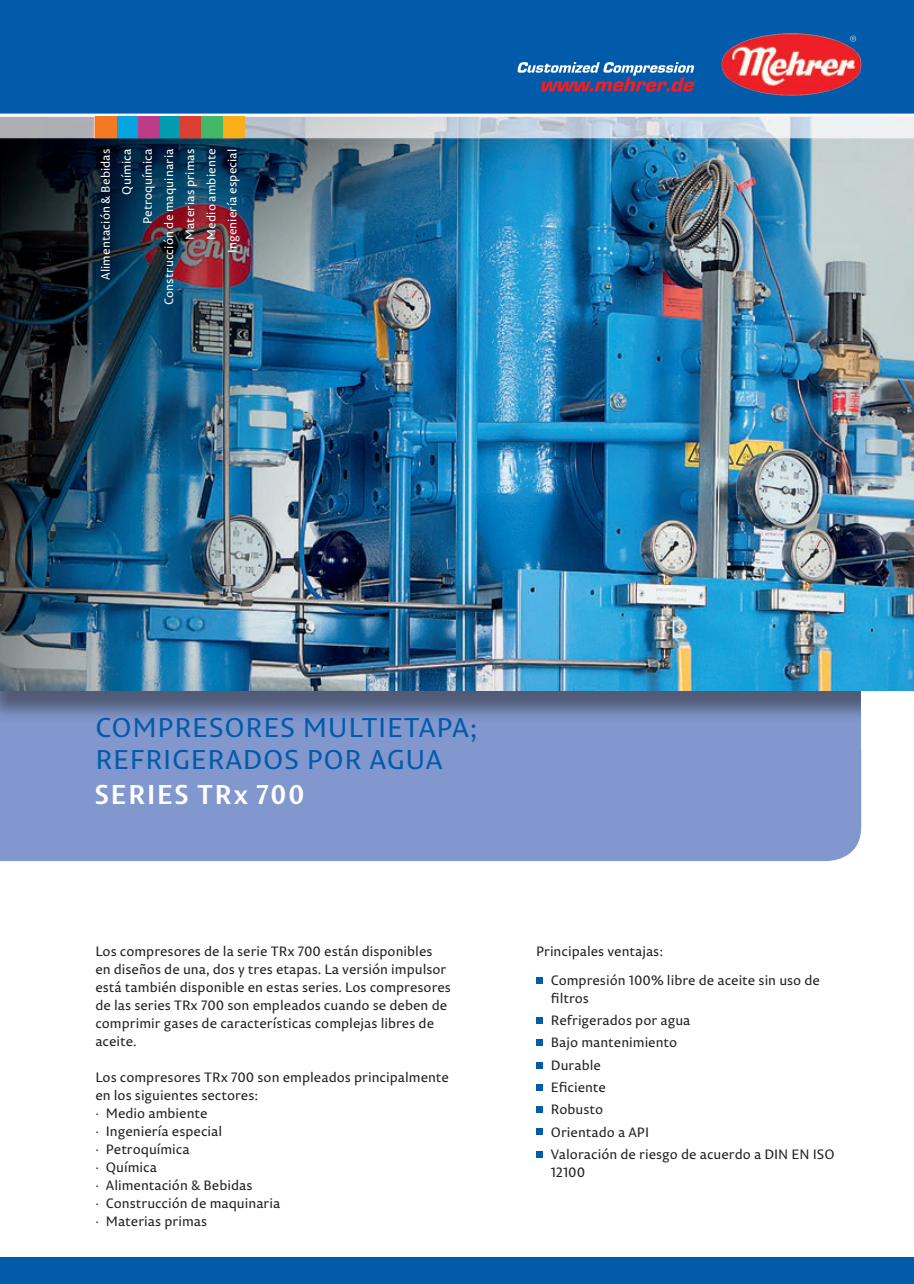
<style>
.page{position:relative;width:914px;height:1284px;background:#fff}
.page>*{position:absolute;margin:0;border:0;box-sizing:border-box;transform-origin:0 0}
.t1{font:27px "Permian Sans Typeface";letter-spacing:.025em;color:#015aaa}
.t2{font:700 27px "Permian Sans Typeface";letter-spacing:.045em;color:#fff}
.Copytext_Titelseite{font:13.5px/18px "Permian Sans Typeface";color:#231f20}
.Aufzählung{font:13.5px/18px "Permian Sans Typeface";color:#231f20}
.Copytext_Titelseite-2{font:12px "Permian Sans Typeface";letter-spacing:.005em;color:#fff}
</style>
<div class="page">
<div style="left:0;top:722px;width:861px;height:139px;background:#8197cd"></div>
<div style="left:0;top:119px;width:913px;height:603px;background:#231f20;opacity:.5"></div>
<img style="left:0;top:138px;width:913px;height:553px">
<div style="left:861px;top:691px;width:52px;height:57px;background:#fff"></div>
<svg style="left:536px;top:977px;width:6px;height:6px"></svg>
<svg style="left:536px;top:1017px;width:6px;height:6px"></svg>
<svg style="left:536px;top:1039px;width:6px;height:6px"></svg>
<div style="left:536px;top:1061px;width:6px;height:7px;background:#015aaa"></div>
<svg style="left:536px;top:1084px;width:6px;height:6px"></svg>
<svg style="left:536px;top:1106px;width:6px;height:6px"></svg>
<svg style="left:536px;top:1128px;width:6px;height:6px"></svg>
<div style="left:536px;top:1150px;width:6px;height:7px;background:#015aaa"></div>
<div style="left:0;top:0;width:913px;height:115px;background:#015aaa"></div>
<hr style="left:0;top:114px;width:913px;height:3px;background:#fff">
<svg style="left:0;top:117px;width:913px;height:21px;background:#cbd2da"></svg>
<div style="left:117px;top:117px;width:21px;height:21px;background:#05a4e0"></div>
<div style="left:159px;top:117px;width:21px;height:21px;background:#009db0"></div>
<div style="left:138px;top:117px;width:21px;height:21px;background:#bd3c8a"></div>
<div style="left:180px;top:117px;width:22px;height:21px;background:#db3f32"></div>
<div style="left:202px;top:117px;width:21px;height:21px;background:#44b869"></div>
<div style="left:95px;top:117px;width:22px;height:21px;background:#f47921"></div>
<div style="left:223px;top:117px;width:21px;height:21px;background:#faaf18"></div>
<div style="left:0;top:1256px;width:913px;height:27px;background:#015aaa"></div>
<svg style="left:517px;top:62px;width:177px;height:30px"></svg>
<img style="left:721px;top:33px;width:140px;height:63px">
<p class="Copytext_Titelseite-2" style="left:96px;top:280px;width:133px;rotate:-90deg">Alimentación &amp; Bebidas</p>
<p class="Copytext_Titelseite-2" style="left:117px;top:195px;width:47px;rotate:-90deg">Química</p>
<p class="Copytext_Titelseite-2" style="left:138px;top:224px;width:77px;rotate:-90deg">Petroquímica</p>
<p class="Copytext_Titelseite-2" style="left:160px;top:305px;width:158px;rotate:-90deg">Construcción de maquinaria</p>
<p class="Copytext_Titelseite-2" style="left:181px;top:240px;width:93px;rotate:-90deg">Materias primas</p>
<p class="Copytext_Titelseite-2" style="left:202px;top:240px;width:92px;rotate:-90deg">Medio ambiente</p>
<p class="Copytext_Titelseite-2" style="left:223px;top:253px;width:106px;rotate:-90deg">Ingeniería especial</p>
<p class="t1" style="left:95px;top:706px;width:383px">COMPRESORES MULTIETAPA;</p>
<p class="t1" style="left:95px;top:738px;width:348px">REFRIGERADOS POR AGUA</p>
<p class="t2" style="left:95px;top:771px;width:212px">SERIES TRx 700</p>
<p class="Copytext_Titelseite" style="left:95px;top:942px;width:357px">Los compresores de la serie TRx 700 están disponibles en diseños de una, dos y tres etapas. La versión impulsor está también disponible en estas series. Los compresores de las series TRx 700 son empleados cuando se deben de comprimir gases de características complejas libres de aceite.</p>
<p class="Copytext_Titelseite" style="left:95px;top:1068px;width:355px">Los compresores TRx 700 son empleados principalmente en los siguientes sectores:<br>· Medio ambiente</p>
<p class="Copytext_Titelseite" style="left:95px;top:1122px;width:128px">· Ingeniería especial</p>
<p class="Copytext_Titelseite" style="left:95px;top:1140px;width:96px">· Petroquímica</p>
<p class="Copytext_Titelseite" style="left:95px;top:1158px;width:63px">· Química</p>
<p class="Copytext_Titelseite" style="left:95px;top:1176px;width:159px">· Alimentación &amp; Bebidas</p>
<p class="Copytext_Titelseite" style="left:95px;top:1194px;width:186px">· Construcción de maquinaria</p>
<p class="Copytext_Titelseite" style="left:95px;top:1212px;width:113px">· Materias primas</p>
<p class="Aufzählung" style="left:536px;top:942px;width:128px">Principales ventajas:</p>
<p class="Aufzählung" style="left:551px;top:970px;width:270px">Compresión 100% libre de aceite sin uso de filtros</p>
<p class="Aufzählung" style="left:551px;top:1011px;width:141px">Refrigerados por agua</p>
<p class="Aufzählung" style="left:551px;top:1033px;width:128px">Bajo mantenimiento</p>
<p class="Aufzählung" style="left:551px;top:1055px;width:52px">Durable</p>
<p class="Aufzählung" style="left:551px;top:1077px;width:57px">Eficiente</p>
<p class="Aufzählung" style="left:551px;top:1100px;width:54px">Robusto</p>
<p class="Aufzählung" style="left:551px;top:1122px;width:100px">Orientado a API</p>
<p class="Aufzählung" style="left:551px;top:1144px;width:285px">Valoración de riesgo de acuerdo a DIN EN ISO<br>12100</p>
</div>
